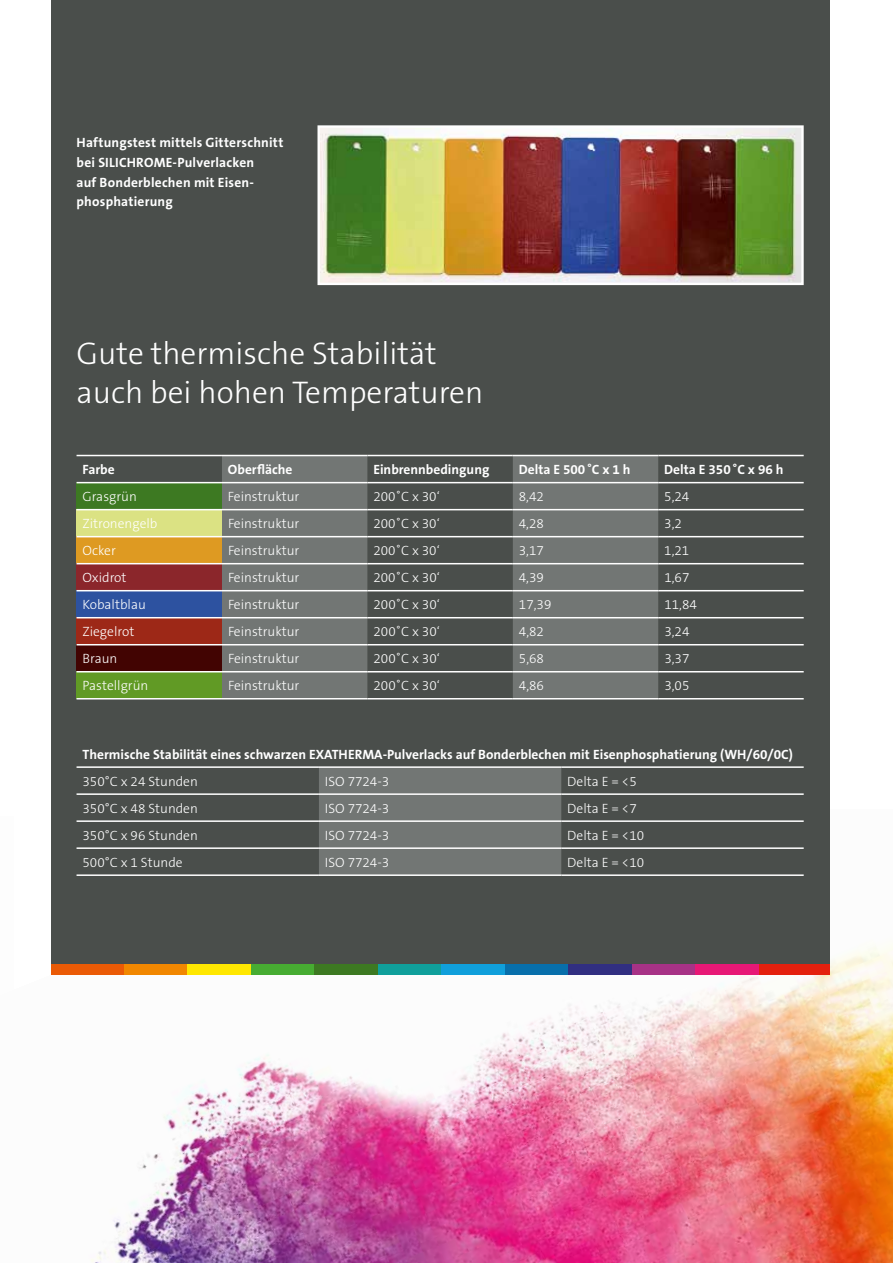
<style>
.page{position:relative;width:893px;height:1263px;background:#fff}
.page>*{position:absolute;margin:0;border:0;box-sizing:border-box;transform-origin:0 0}
.t1{font:300 31.5px/39.3px "The Sans B3";color:#fff}
.t2{font:300 13.5px "The Sans B3";color:#fff}
.t3{font:700 13.5px/19.6px "The Sans B7";color:#fff}
</style>
<div class="page">
<img style="left:51px;top:809px;width:842px;height:454px">
<div style="left:51px;top:0;width:778px;height:974px;background:#4a4e4b"></div>
<img style="left:320px;top:128px;width:481px;height:154px">
<div style="left:317px;top:125px;width:487px;height:160px;border:2px solid #fff"></div>
<svg style="left:222px;top:456px;width:436px;height:242px;fill:#727674"></svg>
<div style="left:77px;top:483px;width:145px;height:27px;background:#3d7922"></div>
<div style="left:77px;top:510px;width:145px;height:27px;background:#dbe283"></div>
<div style="left:77px;top:537px;width:145px;height:27px;background:#de9a22"></div>
<div style="left:77px;top:564px;width:145px;height:27px;background:#8b262b"></div>
<div style="left:77px;top:591px;width:145px;height:27px;background:#2d52a0"></div>
<div style="left:77px;top:618px;width:145px;height:27px;background:#9d2817"></div>
<div style="left:77px;top:645px;width:145px;height:27px;background:#420402"></div>
<div style="left:77px;top:672px;width:145px;height:27px;background:#619a25"></div>
<hr style="left:77px;top:455px;width:145px;height:1px;background:#fff">
<hr style="left:222px;top:455px;width:145px;height:1px;background:#fff">
<hr style="left:367px;top:455px;width:146px;height:1px;background:#fff">
<hr style="left:513px;top:455px;width:145px;height:1px;background:#fff">
<hr style="left:658px;top:455px;width:146px;height:1px;background:#fff">
<hr style="left:77px;top:482px;width:145px;height:1px;background:#fff">
<hr style="left:222px;top:482px;width:145px;height:1px;background:#fff">
<hr style="left:367px;top:482px;width:146px;height:1px;background:#fff">
<hr style="left:513px;top:482px;width:145px;height:1px;background:#fff">
<hr style="left:658px;top:482px;width:146px;height:1px;background:#fff">
<hr style="left:222px;top:509px;width:145px;height:1px;background:#fff">
<hr style="left:367px;top:509px;width:146px;height:1px;background:#fff">
<hr style="left:513px;top:509px;width:145px;height:1px;background:#fff">
<hr style="left:658px;top:509px;width:146px;height:1px;background:#fff">
<hr style="left:222px;top:536px;width:145px;height:1px;background:#fff">
<hr style="left:367px;top:536px;width:146px;height:1px;background:#fff">
<hr style="left:513px;top:536px;width:145px;height:1px;background:#fff">
<hr style="left:658px;top:536px;width:146px;height:1px;background:#fff">
<hr style="left:222px;top:563px;width:145px;height:1px;background:#fff">
<hr style="left:367px;top:563px;width:146px;height:1px;background:#fff">
<hr style="left:513px;top:563px;width:145px;height:1px;background:#fff">
<hr style="left:658px;top:563px;width:146px;height:1px;background:#fff">
<hr style="left:77px;top:590px;width:145px;height:1px;background:#fff">
<hr style="left:222px;top:590px;width:145px;height:1px;background:#fff">
<hr style="left:367px;top:590px;width:146px;height:1px;background:#fff">
<hr style="left:513px;top:590px;width:145px;height:1px;background:#fff">
<hr style="left:658px;top:590px;width:146px;height:1px;background:#fff">
<hr style="left:77px;top:617px;width:145px;height:1px;background:#fff">
<hr style="left:222px;top:617px;width:145px;height:1px;background:#fff">
<hr style="left:367px;top:617px;width:146px;height:1px;background:#fff">
<hr style="left:513px;top:617px;width:145px;height:1px;background:#fff">
<hr style="left:658px;top:617px;width:146px;height:1px;background:#fff">
<hr style="left:77px;top:644px;width:145px;height:1px;background:#fff">
<hr style="left:222px;top:644px;width:145px;height:1px;background:#fff">
<hr style="left:367px;top:644px;width:146px;height:1px;background:#fff">
<hr style="left:513px;top:644px;width:145px;height:1px;background:#fff">
<hr style="left:658px;top:644px;width:146px;height:1px;background:#fff">
<hr style="left:77px;top:671px;width:145px;height:1px;background:#fff">
<hr style="left:222px;top:671px;width:145px;height:1px;background:#fff">
<hr style="left:367px;top:671px;width:146px;height:1px;background:#fff">
<hr style="left:513px;top:671px;width:145px;height:1px;background:#fff">
<hr style="left:658px;top:671px;width:146px;height:1px;background:#fff">
<hr style="left:77px;top:698px;width:145px;height:1px;background:#fff">
<hr style="left:222px;top:698px;width:145px;height:1px;background:#fff">
<hr style="left:367px;top:698px;width:146px;height:1px;background:#fff">
<hr style="left:513px;top:698px;width:145px;height:1px;background:#fff">
<hr style="left:658px;top:698px;width:146px;height:1px;background:#fff">
<hr style="left:77px;top:509px;width:145px;height:1px;background:#fff">
<hr style="left:77px;top:536px;width:145px;height:1px;background:#fff">
<hr style="left:77px;top:563px;width:145px;height:1px;background:#fff">
<div style="left:319px;top:768px;width:242px;height:106px;background:#727674"></div>
<hr style="left:77px;top:766px;width:242px;height:2px;background:#fff">
<hr style="left:319px;top:766px;width:242px;height:2px;background:#fff">
<hr style="left:561px;top:766px;width:243px;height:2px;background:#fff">
<hr style="left:77px;top:793px;width:242px;height:2px;background:#fff">
<hr style="left:319px;top:793px;width:242px;height:2px;background:#fff">
<hr style="left:561px;top:793px;width:243px;height:2px;background:#fff">
<hr style="left:77px;top:820px;width:242px;height:2px;background:#fff">
<hr style="left:319px;top:820px;width:242px;height:2px;background:#fff">
<hr style="left:561px;top:820px;width:243px;height:2px;background:#fff">
<hr style="left:77px;top:847px;width:242px;height:2px;background:#fff">
<hr style="left:319px;top:847px;width:242px;height:2px;background:#fff">
<hr style="left:561px;top:847px;width:243px;height:2px;background:#fff">
<hr style="left:77px;top:874px;width:242px;height:2px;background:#fff">
<hr style="left:319px;top:874px;width:242px;height:2px;background:#fff">
<hr style="left:561px;top:874px;width:243px;height:2px;background:#fff">
<div style="left:758px;top:964px;width:71px;height:10px;background:#e4200e"></div>
<div style="left:695px;top:964px;width:64px;height:10px;background:#e71876"></div>
<div style="left:631px;top:964px;width:64px;height:10px;background:#a73286"></div>
<div style="left:568px;top:964px;width:63px;height:10px;background:#312f81"></div>
<div style="left:504px;top:964px;width:64px;height:10px;background:#086fab"></div>
<div style="left:441px;top:964px;width:64px;height:10px;background:#109fdb"></div>
<div style="left:377px;top:964px;width:64px;height:10px;background:#109f9b"></div>
<div style="left:314px;top:964px;width:63px;height:10px;background:#3d7922"></div>
<div style="left:251px;top:964px;width:63px;height:10px;background:#47ac32"></div>
<div style="left:187px;top:964px;width:64px;height:10px;background:#ffe700"></div>
<div style="left:124px;top:964px;width:63px;height:10px;background:#f18700"></div>
<div style="left:51px;top:964px;width:73px;height:10px;background:#ea5a06"></div>
<p class="t3" style="left:77px;top:133px;width:208px">Haftungstest mittels Gitterschnitt bei SILICHROME-Pulverlacken<br>auf Bonderblechen mit Eisen&shy;phosphatierung</p>
<h1 class="t1" style="left:77px;top:335px;width:408px">Gute thermische Stabilität auch bei hohen Temperaturen</h1>
<p class="t3" style="left:83px;top:460px;width:34px">Farbe</p>
<p class="t3" style="left:228px;top:460px;width:66px">Oberfläche</p>
<p class="t3" style="left:373px;top:460px;width:117px">Einbrennbedingung</p>
<p class="t3" style="left:519px;top:460px;width:113px">Delta E 500˚C x 1 h</p>
<p class="t3" style="left:664px;top:460px;width:121px">Delta E 350˚C x 96 h</p>
<p class="t2" style="left:83px;top:490px;width:56px">Grasgrün</p>
<p class="t2" style="left:228px;top:490px;width:73px">Feinstruktur</p>
<p class="t2" style="left:373px;top:490px;width:68px">200˚C x 30‘</p>
<p class="t2" style="left:519px;top:490px;width:27px">8,42</p>
<p class="t2" style="left:664px;top:490px;width:27px">5,24</p>
<p class="t2" style="left:83px;top:517px;width:76px">Zitronengelb</p>
<p class="t2" style="left:228px;top:517px;width:73px">Feinstruktur</p>
<p class="t2" style="left:373px;top:517px;width:68px">200˚C x 30‘</p>
<p class="t2" style="left:519px;top:517px;width:27px">4,28</p>
<p class="t2" style="left:664px;top:517px;width:19px">3,2</p>
<p class="t2" style="left:83px;top:544px;width:35px">Ocker</p>
<p class="t2" style="left:228px;top:544px;width:73px">Feinstruktur</p>
<p class="t2" style="left:373px;top:544px;width:68px">200˚C x 30‘</p>
<p class="t2" style="left:519px;top:544px;width:27px">3,17</p>
<p class="t2" style="left:664px;top:544px;width:27px">1,21</p>
<p class="t2" style="left:83px;top:571px;width:45px">Oxidrot</p>
<p class="t2" style="left:228px;top:571px;width:73px">Feinstruktur</p>
<p class="t2" style="left:373px;top:571px;width:68px">200˚C x 30‘</p>
<p class="t2" style="left:519px;top:571px;width:27px">4,39</p>
<p class="t2" style="left:664px;top:571px;width:27px">1,67</p>
<p class="t2" style="left:83px;top:598px;width:65px">Kobaltblau</p>
<p class="t2" style="left:228px;top:598px;width:73px">Feinstruktur</p>
<p class="t2" style="left:373px;top:598px;width:68px">200˚C x 30‘</p>
<p class="t2" style="left:519px;top:598px;width:34px">17,39</p>
<p class="t2" style="left:664px;top:598px;width:34px">11,84</p>
<p class="t2" style="left:83px;top:625px;width:53px">Ziegelrot</p>
<p class="t2" style="left:228px;top:625px;width:73px">Feinstruktur</p>
<p class="t2" style="left:373px;top:625px;width:68px">200˚C x 30‘</p>
<p class="t2" style="left:519px;top:625px;width:27px">4,82</p>
<p class="t2" style="left:664px;top:625px;width:27px">3,24</p>
<p class="t2" style="left:83px;top:652px;width:36px">Braun</p>
<p class="t2" style="left:228px;top:652px;width:73px">Feinstruktur</p>
<p class="t2" style="left:373px;top:652px;width:68px">200˚C x 30‘</p>
<p class="t2" style="left:519px;top:652px;width:27px">5,68</p>
<p class="t2" style="left:664px;top:652px;width:27px">3,37</p>
<p class="t2" style="left:83px;top:679px;width:67px">Pastellgrün</p>
<p class="t2" style="left:228px;top:679px;width:73px">Feinstruktur</p>
<p class="t2" style="left:373px;top:679px;width:68px">200˚C x 30‘</p>
<p class="t2" style="left:519px;top:679px;width:27px">4,86</p>
<p class="t2" style="left:664px;top:679px;width:27px">3,05</p>
<p class="t3" style="left:83px;top:745px;width:712px">Thermische Stabilität eines schwarzen EXATHERMA-Pulverlacks auf Bonderblechen mit Eisenphosphatierung (WH/60/0C)</p>
<p class="t2" style="left:83px;top:774px;width:117px">350°C x 24 Stunden</p>
<p class="t2" style="left:325px;top:774px;width:66px">ISO 7724-3</p>
<p class="t2" style="left:567px;top:774px;width:71px">Delta E = &lt;5</p>
<p class="t2" style="left:83px;top:801px;width:117px">350°C x 48 Stunden</p>
<p class="t2" style="left:325px;top:801px;width:66px">ISO 7724-3</p>
<p class="t2" style="left:567px;top:801px;width:71px">Delta E = &lt;7</p>
<p class="t2" style="left:83px;top:828px;width:117px">350°C x 96 Stunden</p>
<p class="t2" style="left:325px;top:828px;width:66px">ISO 7724-3</p>
<p class="t2" style="left:567px;top:828px;width:78px">Delta E = &lt;10</p>
<p class="t2" style="left:83px;top:855px;width:102px">500°C x 1 Stunde</p>
<p class="t2" style="left:325px;top:855px;width:66px">ISO 7724-3</p>
<p class="t2" style="left:567px;top:855px;width:78px">Delta E = &lt;10</p>
</div>
